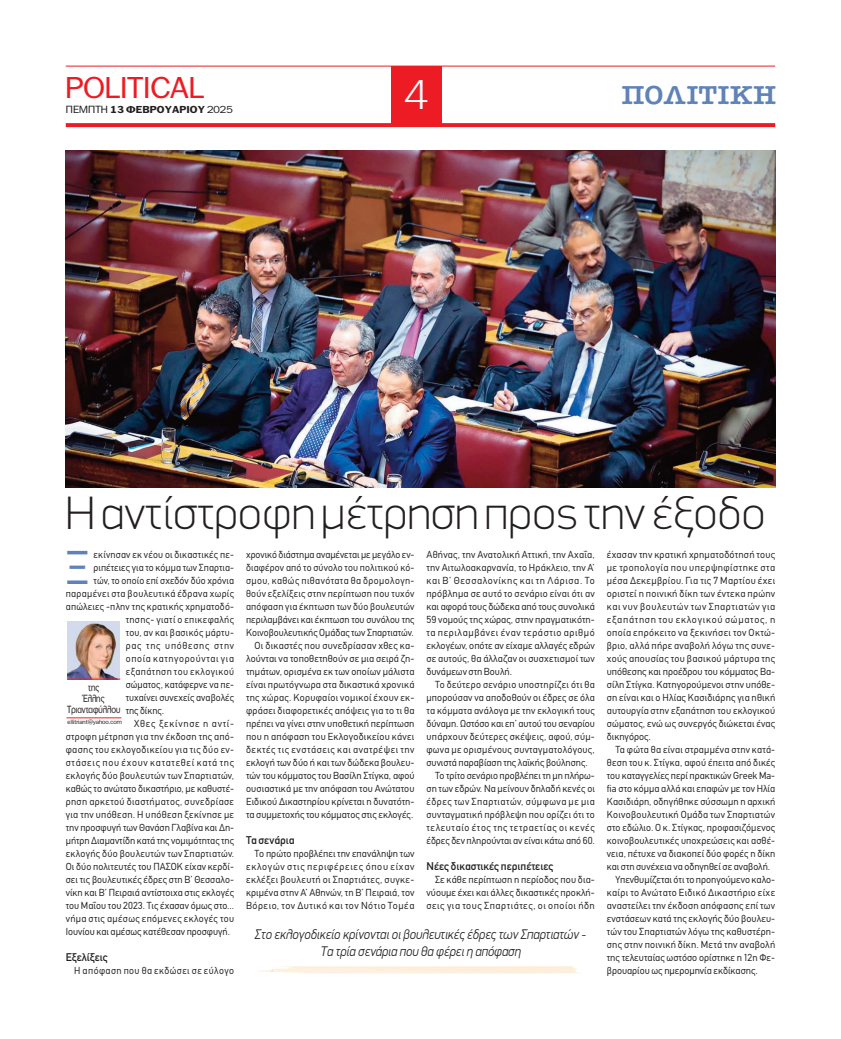
<style>
.page{position:relative;width:841px;height:1039px;background:#fff}
.page>*{position:absolute;margin:0;border:0;box-sizing:border-box;transform-origin:0 0}
.t1{font:100 47px "PF Din Display";color:#231f20;scale:1.05 1}
.t2{font:46.5px "CF Din";color:#5f83b7}
.t3{font:300 40px "PF Franklin Gothic";color:#fff}
.t4{font:29px "PF Franklin Gothic";color:#ed1c24;scale:1.1 1}
.t5{font:26px "American Type ITC Hel Dm Bd";letter-spacing:.025em;color:#5f83b7;scale:1.06 1}
.t6{font:italic 300 14px/17px "PF Din Display";color:#231f20;text-align:center;scale:.91 1}
.t7{font:11px "CF Din";color:#231f20}
.t8{font:10px/13px "CF Din";letter-spacing:.015em;color:#231f20;text-align:justify}
.t9{font:10px "CF Din";letter-spacing:.035em;color:#231f20}
.t10{font:10px "CF Din";letter-spacing:.065em;color:#231f20}
.t11{font:10px "CF Din";letter-spacing:.045em;color:#231f20}
.t12{font:10px "CF Din";letter-spacing:.075em;color:#231f20}
.t13{font:10px "CF Din";letter-spacing:.04em;color:#231f20}
.t14{font:10px "CF Din";letter-spacing:.07em;color:#231f20}
.t15{font:10px "CF Din";letter-spacing:.05em;color:#231f20}
.t16{font:10px/11px "PF Franklin Gothic";color:#231f20;text-align:center;scale:.86 1}
.t17{font:700 9.7px "PF Franklin Gothic";letter-spacing:.01em;color:#231f20;scale:1.1 1}
.t18{font:6px "PF Franklin Gothic";color:#231f20}
.s1{font-weight:400;font-size:10px}
.s2{font-weight:400}
</style>
<div class="page">
<svg style="left:66px;top:123px;width:708px;height:4px;background:#ed2229"></svg>
<div style="left:391px;top:66px;width:50px;height:60px;background:#ed1c24"></div>
<hr style="left:66px;top:66px;width:708px;height:1px;background:#ed1c24">
<img style="left:66px;top:151px;width:708px;height:336px">
<hr style="left:66px;top:717px;width:55px;height:1px;background:#ed1c24">
<img style="left:67px;top:622px;width:53px;height:56px">
<hr style="left:67px;top:678px;width:53px;height:1px;background:#ed1c24">
<h3 class="t4" style="left:66px;top:71px;width:127px">ΡOLITICAL</h3>
<h3 class="t3" style="left:404px;top:72px;width:25px">4</h3>
<h3 class="t5" style="left:621px;top:81px;width:147px">ΠΟΛΙΤΙΚΗ</h3>
<p class="t17" style="left:66px;top:104px;width:153px"><span class="s1">ΠΕΜΠΤΗ</span> 13 ΦΕΒΡΟΥΑΡΙΟΥ <span class="s2">2025</span></p>
<h1 class="t1" style="left:66px;top:485px;width:667px">Η αντίστροφη μέτρηση προς την έξοδο</h1>
<h2 class="t2" style="left:66px;top:550px;width:25px">Ξ</h2>
<p class="t8" style="left:93px;top:549px;width:142px">εκίνησαν εκ νέου οι δικαστικές πε-</p>
<p class="t8" style="left:93px;top:562px;width:142px">ριπέτειες για το κόμμα των Σπαρτια-</p>
<p class="t8" style="left:93px;top:575px;width:142px">τών, το οποίο επί σχεδόν δύο χρόνια</p>
<p class="t9" style="left:66px;top:590px;width:170px">παραμένει στα βουλευτικά έδρανα χωρίς</p>
<p class="t8" style="left:66px;top:601px;width:170px">απώλειες -πλην της κρατικής χρηματοδό-</p>
<p class="t9" style="left:126px;top:616px;width:110px">τησης- γιατί ο επικεφαλής</p>
<p class="t8" style="left:126px;top:627px;width:110px">του, αν και βασικός μάρτυ-</p>
<p class="t12" style="left:126px;top:642px;width:110px">ρας της υπόθεσης στην</p>
<p class="t10" style="left:126px;top:655px;width:110px">οποία κατηγορούνται για</p>
<p class="t11" style="left:126px;top:668px;width:110px">εξαπάτηση του εκλογικού</p>
<p class="t8" style="left:126px;top:679px;width:110px">σώματος, κατάφερνε να πε-</p>
<p class="t8" style="left:126px;top:692px;width:110px">τυχαίνει συνεχείς αναβολές</p>
<p class="t8" style="left:126px;top:705px;width:40px">της δίκης.</p>
<p class="t12" style="left:134px;top:720px;width:101px">Χθες ξεκίνησε η αντί-</p>
<p class="t8" style="left:66px;top:731px;width:170px">στροφη μέτρηση για την έκδοση της από-</p>
<p class="t9" style="left:66px;top:746px;width:170px">φασης του εκλογοδικείου για τις δύο εν-</p>
<p class="t14" style="left:66px;top:759px;width:170px">στάσεις που έχουν κατατεθεί κατά της</p>
<p class="t8" style="left:66px;top:770px;width:170px">εκλογής δύο βουλευτών των Σπαρτιατών,</p>
<p class="t8" style="left:66px;top:783px;width:170px">καθώς το ανώτατο δικαστήριο, με καθυστέ-</p>
<p class="t13" style="left:66px;top:798px;width:170px">ρηση αρκετού διαστήματος, συνεδρίασε</p>
<p class="t8" style="left:66px;top:809px;width:170px">για την υπόθεση. Η υπόθεση ξεκίνησε με</p>
<p class="t8" style="left:66px;top:822px;width:170px">την προσφυγή των Θανάση Γλαβίνα και Δη-</p>
<p class="t8" style="left:66px;top:835px;width:170px">μήτρη Διαμαντίδη κατά της νομιμότητας της</p>
<p class="t8" style="left:66px;top:848px;width:170px">εκλογής δύο βουλευτών των Σπαρτιατών.</p>
<p class="t8" style="left:66px;top:861px;width:170px">Οι δύο πολιτευτές του ΠΑΣΟΚ είχαν κερδί-</p>
<p class="t8" style="left:66px;top:874px;width:170px">σει τις βουλευτικές έδρες στη Β’ Θεσσαλο-</p>
<p class="t8" style="left:66px;top:887px;width:170px">νίκη και Β’ Πειραιά αντίστοιχα στις εκλογές</p>
<p class="t8" style="left:66px;top:900px;width:170px">του Μαΐου του 2023. Τις έχασαν όμως στο...</p>
<p class="t9" style="left:66px;top:915px;width:170px">νήμα στις αμέσως επόμενες εκλογές του</p>
<p class="t8" style="left:66px;top:926px;width:166px">Ιουνίου και αμέσως κατέθεσαν προσφυγή.</p>
<p class="t7" style="left:66px;top:953px;width:43px">Εξελίξεις</p>
<p class="t11" style="left:74px;top:967px;width:161px">Η απόφαση που θα εκδώσει σε εύλογο</p>
<p class="t16" style="left:67px;top:682px;width:63px">της<br>Έλλης<br>Τριανταφύλλου</p>
<p class="t18" style="left:67px;top:718px;width:56px">ellitriant@yahoo.com</p>
<p class="t8" style="left:246px;top:549px;width:170px;text-align:right">χρονικό διάστημα αναμένεται με μεγάλο εν&shy;διαφέρον από το σύνολο του πολιτικού κό&shy;σμου, καθώς πιθανότατα θα δρομολογη&shy;θούν εξελίξεις στην περίπτωση που τυχόν απόφαση για έκπτωση των δύο βουλευτών περιλαμβάνει και έκπτωση του συνόλου της Κοινοβουλευτικής Ομάδας των Σπαρτιατών.<br>Οι δικαστές που συνεδρίασαν χθες κα&shy;λούνται να τοποθετηθούν σε μια σειρά ζη&shy;τημάτων, ορισμένα εκ των οποίων μάλιστα είναι πρωτόγνωρα στα δικαστικά χρονικά της χώρας. Κορυφαίοι νομικοί έχουν εκ&shy;φράσει διαφορετικές απόψεις για το τι θα πρέπει να γίνει στην υποθετική περίπτωση που η απόφαση του Εκλογοδικείου κάνει δεκτές τις ενστάσεις και ανατρέψει την εκλογή των δύο ή και των δώδεκα βουλευ&shy;τών του κόμματος του Βασίλη Στίγκα, αφού ουσιαστικά με την απόφαση του Ανώτατου Ειδικού Δικαστηρίου κρίνεται η δυνατότη&shy;τα συμμετοχής του κόμματος στις εκλογές.</p>
<p class="t7" style="left:246px;top:836px;width:50px">Τα σενάρια</p>
<p class="t8" style="left:246px;top:848px;width:170px;text-indent:9px">Το πρώτο προβλέπει την επανάληψη των εκλογών στις περιφέρειες όπου είχαν εκλέξει βουλευτή οι Σπαρτιάτες, συγκε&shy;κριμένα στην Α’ Αθηνών, τη Β’ Πειραιά, τον Βόρειο, τον Δυτικό και τον Νότιο Τομέα</p>
<p class="t8" style="left:426px;top:549px;width:170px">Αθήνας, την Ανατολική Αττική, την Αχαΐα, την Αιτωλοακαρνανία, το Ηράκλειο, την Α’ και Β’ Θεσσαλονίκης και τη Λάρισα. Το πρόβλημα σε αυτό το σενάριο είναι ότι αν και αφορά τους δώδεκα από τους συνολικά 59 νομούς της χώρας, στην πραγματικότη&shy;τα περιλαμβάνει έναν τεράστιο αριθμό εκλογέων, οπότε αν είχαμε αλλαγές εδρών σε αυτούς, θα άλλαζαν οι συσχετισμοί των δυνάμεων στη Βουλή.</p>
<p class="t8" style="left:435px;top:679px;width:161px">Το δεύτερο σενάριο υποστηρίζει ότι θα</p>
<p class="t8" style="left:426px;top:692px;width:170px">μπορούσαν να αποδοθούν οι έδρες σε όλα</p>
<p class="t8" style="left:426px;top:705px;width:170px">τα κόμματα ανάλογα με την εκλογική τους</p>
<p class="t8" style="left:426px;top:718px;width:170px">δύναμη. Ωστόσο και επ’ αυτού του σεναρίου</p>
<p class="t8" style="left:426px;top:731px;width:170px">υπάρχουν δεύτερες σκέψεις, αφού, σύμ-</p>
<p class="t8" style="left:426px;top:744px;width:170px">φωνα με ορισμένους συνταγματολόγους,</p>
<p class="t8" style="left:426px;top:757px;width:163px">συνιστά παραβίαση της λαϊκής βούλησης.</p>
<p class="t8" style="left:435px;top:770px;width:161px">Το τρίτο σενάριο προβλέπει τη μη πλήρω-</p>
<p class="t8" style="left:426px;top:783px;width:170px">ση των εδρών. Να μείνουν δηλαδή κενές οι</p>
<p class="t15" style="left:426px;top:798px;width:170px">έδρες των Σπαρτιατών, σύμφωνα με μια</p>
<p class="t8" style="left:426px;top:809px;width:170px">συνταγματική πρόβλεψη που ορίζει ότι το</p>
<p class="t10" style="left:426px;top:824px;width:170px">τελευταίο έτος της τετραετίας οι κενές</p>
<p class="t8" style="left:426px;top:835px;width:170px">έδρες δεν πληρούνται αν είναι κάτω από 60.</p>
<p class="t7" style="left:426px;top:862px;width:128px">Νέες δικαστικές περιπέτειες</p>
<p class="t8" style="left:426px;top:874px;width:170px;text-indent:9px">Σε κάθε περίπτωση η περίοδος που δια&shy;νύουμε έχει και άλλες δικαστικές προκλή&shy;σεις για τους Σπαρτιάτες, οι οποίοι ήδη</p>
<h3 class="t6" style="left:255px;top:925px;width:365px">Στο εκλογοδικείο κρίνονται οι βουλευτικές έδρες των Σπαρτιατών -<br>Τα τρία σενάρια που θα φέρει η απόφαση</h3>
<p class="t8" style="left:606px;top:549px;width:170px">έχασαν την κρατική χρηματοδότησή τους με τροπολογία που υπερψηφίστηκε στα μέσα Δεκεμβρίου. Για τις 7 Μαρτίου έχει οριστεί η ποινική δίκη των έντεκα πρώην και νυν βουλευτών των Σπαρτιατών για εξαπάτηση του εκλογικού σώματος, η οποία επρόκειτο να ξεκινήσει τον Οκτώ&shy;βριο, αλλά πήρε αναβολή λόγω της συνε&shy;χούς απουσίας του βασικού μάρτυρα της υπόθεσης και προέδρου του κόμματος Βα&shy;σίλη Στίγκα. Κατηγορούμενοι στην υπόθε&shy;ση είναι και ο Ηλίας Κασιδιάρης για ηθική αυτουργία στην εξαπάτηση του εκλογικού σώματος, ενώ ως συνεργός διώκεται ένας δικηγόρος.</p>
<p class="t8" style="left:615px;top:744px;width:161px">Τα φώτα θα είναι στραμμένα στην κατά-</p>
<p class="t8" style="left:606px;top:757px;width:170px">θεση του κ. Στίγκα, αφού έπειτα από δικές</p>
<p class="t8" style="left:606px;top:770px;width:170px">του καταγγελίες περί πρακτικών Greek Ma-</p>
<p class="t8" style="left:606px;top:783px;width:170px">fia στο κόμμα αλλά και επαφών με τον Ηλία</p>
<p class="t8" style="left:606px;top:796px;width:170px">Κασιδιάρη, οδηγήθηκε σύσσωμη η αρχική</p>
<p class="t8" style="left:606px;top:809px;width:170px">Κοινοβουλευτική Ομάδα των Σπαρτιατών</p>
<p class="t8" style="left:606px;top:822px;width:170px">στο εδώλιο. Ο κ. Στίγκας, προφασιζόμενος</p>
<p class="t8" style="left:606px;top:835px;width:170px">κοινοβουλευτικές υποχρεώσεις και ασθέ-</p>
<p class="t8" style="left:606px;top:848px;width:170px">νεια, πέτυχε να διακοπεί δύο φορές η δίκη</p>
<p class="t8" style="left:606px;top:861px;width:165px">και στη συνέχεια να οδηγηθεί σε αναβολή.</p>
<p class="t8" style="left:615px;top:874px;width:161px">Υπενθυμίζεται ότι το προηγούμενο καλο-</p>
<p class="t8" style="left:606px;top:887px;width:170px">καίρι το Ανώτατο Ειδικό Δικαστήριο είχε</p>
<p class="t8" style="left:606px;top:900px;width:170px">αναστείλει την έκδοση απόφασης επί των</p>
<p class="t8" style="left:606px;top:913px;width:170px">ενστάσεων κατά της εκλογής δύο βουλευ-</p>
<p class="t8" style="left:606px;top:926px;width:170px">τών του Σπαρτιατών λόγω της καθυστέρη-</p>
<p class="t8" style="left:606px;top:939px;width:170px">σης στην ποινική δίκη. Μετά την αναβολή</p>
<p class="t8" style="left:606px;top:952px;width:170px">της τελευταίας ωστόσο ορίστηκε η 12η Φε-</p>
<p class="t8" style="left:606px;top:965px;width:152px">βρουαρίου ως ημερομηνία εκδίκασης.</p>
</div>
